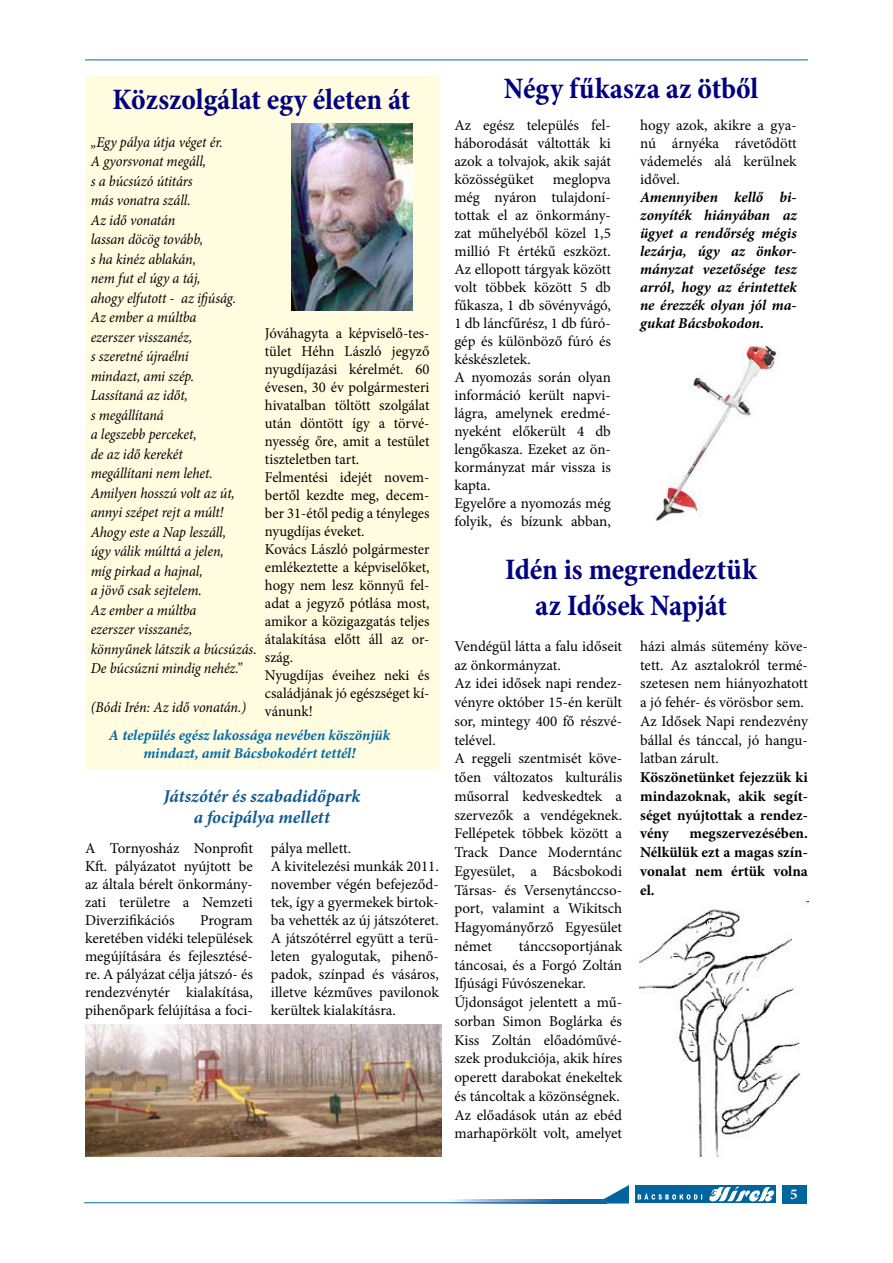
<style>
.page{position:relative;width:893px;height:1263px;background:#fff}
.page>*{position:absolute;margin:0;border:0;box-sizing:border-box;transform-origin:0 0}
.t1{font:700 condensed 30px/36px "Minion Pro";letter-spacing:-.005em;color:#000080;text-align:center}
.t2{font:italic 700 18px/21.6px "Minion Pro";color:#125a8f;text-align:center}
.t3{font:15px/18px "Minion Pro";color:#000}
.t4{font:italic 15px/19.5px "Minion Pro";letter-spacing:-.005em;color:#000;scale:.95 1}
.t5{font:italic 700 15px/18px "Minion Pro";letter-spacing:-.005em;color:#000;text-align:justify}
.t6{font:700 15px/18.8px "Minion Pro";color:#000;text-align:justify}
.t7{font:italic 700 15px/18px "Minion Pro";color:#006ba9;text-align:center}
.t8{font:700 15px "Minion Pro";color:#f8f8f8}
</style>
<div class="page">
<div style="left:635px;top:1185px;width:141px;height:18px;background:#00659f"></div>
<svg style="left:638px;top:1193px;width:64px;height:6px"></svg>
<svg style="left:709px;top:1186px;width:65px;height:15px"></svg>
<div style="left:782px;top:1185px;width:24px;height:18px;background:#00659f"></div>
<svg style="left:604px;top:1185px;width:25px;height:18px"></svg>
<img style="left:453px;top:1199px;width:153px;height:3px">
<hr style="left:84px;top:1202px;width:544px;height:1px;background:#006ba9">
<hr style="left:85px;top:60px;width:723px;height:1px;background:#006ba9">
<div style="left:85px;top:77px;width:353px;height:693px;background:#fffcdf"></div>
<img style="left:291px;top:124px;width:122px;height:186px">
<img style="left:85px;top:1024px;width:357px;height:133px">
<img style="left:655px;top:345px;width:122px;height:178px">
<img style="left:639px;top:901px;width:169px;height:256px">
<h1 class="t1" style="left:113px;top:81px;width:299px">Közszolgálat egy életen át</h1>
<h1 class="t1" style="left:504px;top:71px;width:256px">Négy fűkasza az ötből</h1>
<p class="t4" style="left:91px;top:132px;width:176px">„Egy pálya útja véget ér.<br>A gyorsvonat megáll,<br>s a búcsúzó útitárs<br>más vonatra száll.<br>Az idő vonatán<br>lassan döcög tovább,<br>s ha kinéz ablakán,<br>nem fut el úgy a táj,<br>ahogy elfutott - az ifjúság.<br>Az ember a múltba<br>ezerszer visszanéz,<br>s szeretné újraélni<br>mindazt, ami szép.<br>Lassítaná az időt,<br>s megállítaná<br>a legszebb perceket,<br>de az idő kerekét<br>megállítani nem lehet.<br>Amilyen hosszú volt az út, annyi szépet rejt a múlt!<br>Ahogy este a Nap leszáll,<br>úgy válik múlttá a jelen,<br>míg pirkad a hajnal,<br>a jövő csak sejtelem.<br>Az ember a múltba<br>ezerszer visszanéz, könnyűnek látszik a búcsúzás.<br>De búcsúzni mindig nehéz.”</p>
<p class="t4" style="left:91px;top:698px;width:165px">(Bódi Irén: Az idő vonatán.)</p>
<p class="t7" style="left:109px;top:726px;width:282px">A település egész lakossága nevében köszönjük mindazt, amit Bácsbokodért tettél!</p>
<p class="t3" style="left:265px;top:324px;width:166px">Jóváhagyta a képviselő-tes&shy;tület Héhn László jegyző nyugdíjazási kérelmét. 60 évesen, 30 év polgármesteri hivatalban töltött szolgálat után döntött így a törvé&shy;nyesség őre, amit a testület tiszteletben tart.<br>Felmentési idejét novem&shy;bertől kezdte meg, decem&shy;ber 31-étől pedig a tényleges nyugdíjas éveket.<br>Kovács László polgármester emlékeztette a képviselőket, hogy nem lesz könnyű fel&shy;adat a jegyző pótlása most, amikor a közigazgatás teljes átalakítása előtt áll az or&shy;szág.<br>Nyugdíjas éveihez neki és családjának jó egészséget kí&shy;vánunk!</p>
<p class="t2" style="left:163px;top:785px;width:198px">Játszótér és szabadidőpark a focipálya mellett</p>
<p class="t3" style="left:85px;top:839px;width:169px;text-align:justify">A Tornyosház Nonprofit Kft. pályázatot nyújtott be az általa bérelt önkormány&shy;zati területre a Nemzeti Diverzifikációs</p>
<p class="t3" style="left:85px;top:911px;width:169px;text-align:justify;text-indent:115px">Program keretében vidéki települések megújítására és fejlesztésé&shy;re. A pályázat célja játszó- és rendezvénytér kialakítása, pihenőpark felújítása a foci-</p>
<p class="t3" style="left:271px;top:839px;width:169px">pálya mellett.<br>A kivitelezési munkák 2011. november végén befejeződ&shy;tek, így a gyermekek birtok&shy;ba vehették az új játszóteret.<br>A játszótérrel együtt a terü&shy;leten gyalogutak, pihenő&shy;padok, színpad és vásáros, illetve kézműves pavilonok kerültek kialakításra.</p>
<p class="t3" style="left:454px;top:116px;width:158px;text-align:justify">Az egész település fel&shy;háborodását váltották ki azok a tolvajok, akik saját közösségüket</p>
<p class="t3" style="left:454px;top:170px;width:158px;text-indent:98px">meglopva még nyáron tulajdoní&shy;tottak el az önkormány&shy;zat műhelyéből közel 1,5 millió Ft értékű eszközt.<br>Az ellopott tárgyak között volt többek között 5 db fűkasza, 1 db sövényvágó,<br>1 db láncfűrész, 1 db fúró&shy;gép és különböző fúró és késkészletek.<br>A nyomozás során olyan információ került napvi&shy;lágra, amelynek eredmé&shy;nyeként előkerült 4 db lengőkasza. Ezeket az ön&shy;kormányzat már vissza is kapta.<br>Egyelőre a nyomozás még folyik, és bízunk abban,</p>
<p class="t3" style="left:640px;top:116px;width:158px;text-align:justify">hogy azok, akikre a gya&shy;nú árnyéka rávetődött vádemelés alá kerülnek idővel.</p>
<p class="t5" style="left:640px;top:188px;width:158px">Amennyiben kellő bi&shy;zonyíték hiányában az ügyet a rendőrség mégis lezárja, úgy az önkor&shy;mányzat vezetősége tesz arról, hogy az érintettek ne érezzék olyan jól ma&shy;gukat Bácsbokodon.</p>
<h1 class="t1" style="left:505px;top:551px;width:253px">Idén is megrendeztük az Idősek Napját</h1>
<p class="t3" style="left:454px;top:637px;width:169px;line-height:18.8px">Vendégül látta a falu időseit az önkormányzat.<br>Az idei idősek napi rendez&shy;vényre október 15-én került sor, mintegy 400 fő részvé&shy;telével.<br>A reggeli szentmisét köve&shy;tően változatos kulturális műsorral kedveskedtek a szervezők a vendégeknek.<br>Fellépetek többek között a<br>Track Dance Moderntánc<br>Egyesület, a Bácsbokodi<br>Társas- és Versenytánccso&shy;port, valamint a Wikitsch<br>Hagyományőrző Egyesület német</p>
<p class="t3" style="left:640px;top:637px;width:169px;line-height:18.8px">házi almás sütemény köve&shy;tett. Az asztalokról termé&shy;szetesen nem hiányozhatott a jó fehér- és vörösbor sem.<br>Az Idősek Napi rendezvény bállal és tánccal, jó hangu&shy;latban zárult.</p>
<p class="t6" style="left:640px;top:768px;width:169px">Köszönetünket fejezzük ki mindazoknak, akik segít&shy;séget nyújtottak a rendez&shy;vény</p>
<p class="t6" style="left:640px;top:824px;width:169px;text-indent:49px">megszervezésében.<br>Nélkülük ezt a magas szín&shy;vonalat nem értük volna el.</p>
<p class="t3" style="left:454px;top:937px;width:169px;line-height:18.8px;text-indent:64px">tánccsoportjának táncosai, és a Forgó Zoltán<br>Ifjúsági Fúvószenekar.<br>Újdonságot jelentett a mű&shy;sorban Simon Boglárka és<br>Kiss Zoltán előadóművé&shy;szek produkciója, akik híres operett darabokat énekeltek és táncoltak a közönségnek.<br>Az előadások után az ebéd marhapörkölt volt, amelyet</p>
<p class="t8" style="left:790px;top:1184px;width:9px">5</p>
</div>
